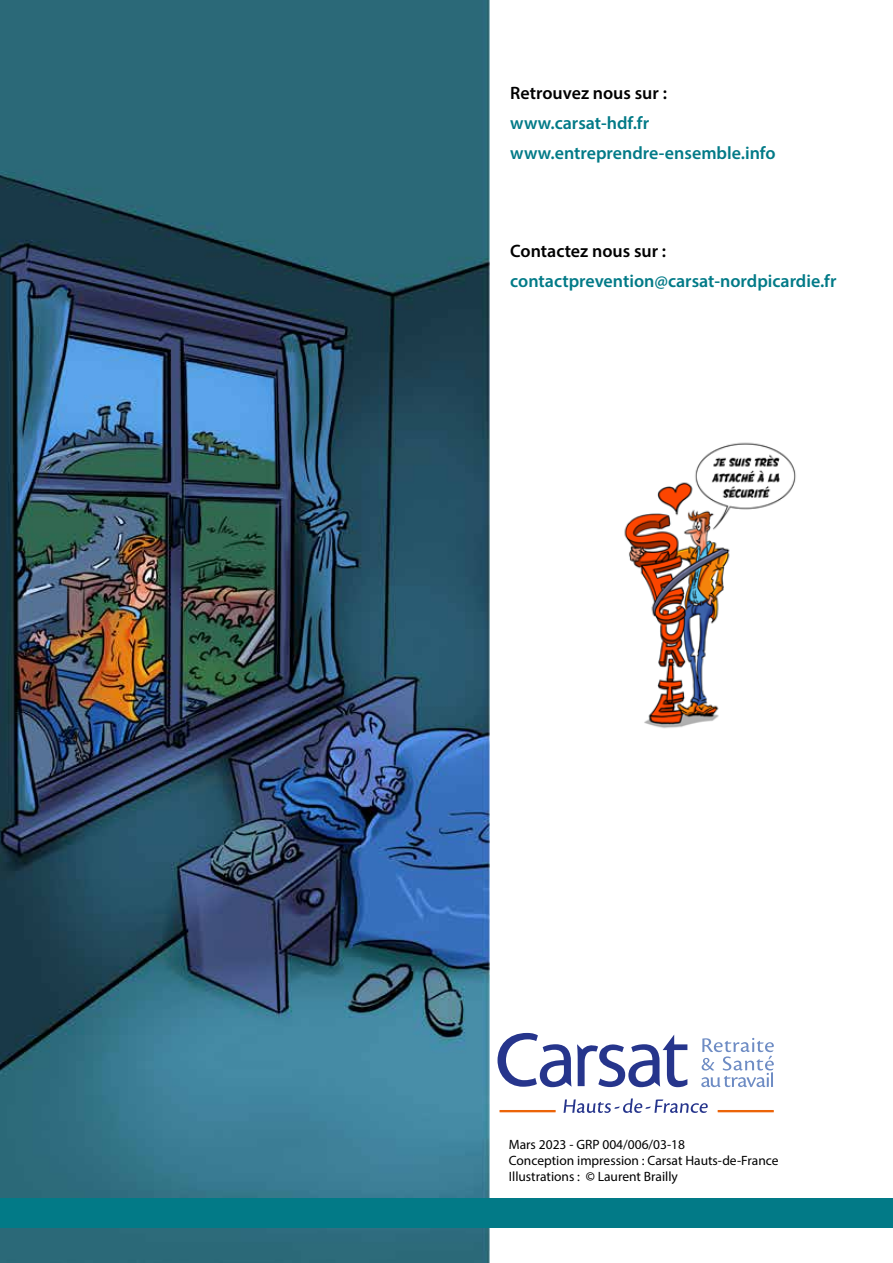
<style>
.page{position:relative;width:893px;height:1263px;background:#fff}
.page>*{position:absolute;margin:0;border:0;box-sizing:border-box;transform-origin:0 0}
.t1{font:600 18px/30px "Myriad Pro";color:#027a87}
.t2{font:600 18px "Myriad Pro";color:#000}
.t3{font:13.5px/16.2px "Myriad Pro";color:#000}
.s1{font-weight:600}
</style>
<div class="page">
<img style="left:0;top:0;width:489px;height:1263px">
<div style="left:0;top:1198px;width:893px;height:30px;background:#027a87"></div>
<img style="left:624px;top:442px;width:172px;height:287px">
<svg style="left:701px;top:1038px;width:73px;height:49px"></svg>
<hr style="left:499px;top:1110px;width:57px;height:2px;background:#ec6408">
<hr style="left:718px;top:1110px;width:56px;height:2px;background:#ec6408">
<svg style="left:497px;top:1033px;width:190px;height:54px"></svg>
<svg style="left:563px;top:1098px;width:145px;height:15px"></svg>
<h1 class="t2" style="left:510px;top:82px;width:158px">Retrouvez nous sur :</h1>
<h1 class="t1" style="left:510px;top:108px;width:267px">www.carsat-hdf.fr www.entreprendre-ensemble.info</h1>
<h1 class="t2" style="left:510px;top:239px;width:157px">Contactez nous sur :</h1>
<h1 class="t1" style="left:510px;top:265px;width:328px">contactprevention@carsat-nordpicardie.fr</h1>
<p class="t3" style="left:509px;top:1136px;width:271px">Mars 2023 - GRP 004/006/03-18<br>Conception impression : Carsat Hauts-de-France<br>Illustrations : <span class="s1">©</span> Laurent Brailly</p>
</div>
